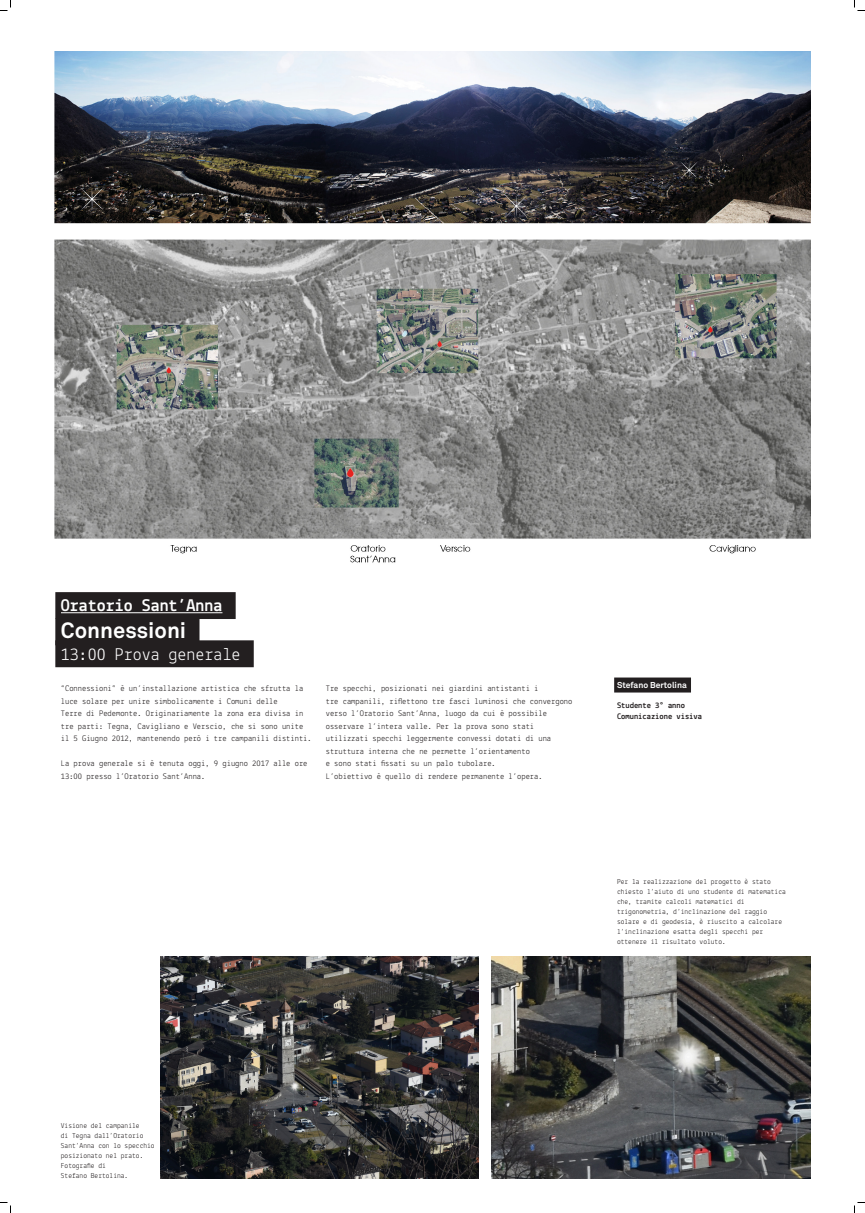
<style>
.page{position:relative;width:865px;height:1213px;background:#fff}
.page>*{position:absolute;margin:0;border:0;box-sizing:border-box;transform-origin:0 0}
.t1{font:700 21.9px "Akkurat Pro";color:#fff}
.t2{font:17.95px "Lekton";color:#fff}
.t3{font:700 17.95px "Lekton";color:#fff}
.descrizione{font:8.5px/12.5px "Lekton";color:#231f20}
.bold{font:700 8.5px "Lekton";color:#231f20}
.Nomi{font:700 8.5px "Akkurat Pro";color:#fff}
.didascalia{font:7.5px/10px "Lekton";color:#231f20}
</style>
<div class="page">
<div style="left:614px;top:678px;width:76px;height:15px;background:#231f20"></div>
<img style="left:160px;top:957px;width:318px;height:222px">
<img style="left:492px;top:957px;width:317px;height:222px">
<img style="left:54px;top:52px;width:756px;height:546px">
<div style="left:55px;top:592px;width:180px;height:27px;background:#231f20"></div>
<hr style="left:61px;top:612px;width:161px;height:1px;background:#fff">
<div style="left:55px;top:618px;width:144px;height:27px;background:#231f20"></div>
<div style="left:55px;top:640px;width:199px;height:27px;background:#231f20"></div>
<svg style="left:0;top:0;width:11px;height:11px"></svg>
<svg style="left:0;top:1202px;width:11px;height:11px"></svg>
<svg style="left:854px;top:0;width:10px;height:11px"></svg>
<svg style="left:854px;top:1202px;width:10px;height:11px"></svg>
<p class="t3" style="left:61px;top:595px;width:163px">Oratorio Sant’Anna</p>
<p class="t1" style="left:61px;top:616px;width:127px">Connessioni</p>
<p class="t2" style="left:61px;top:643px;width:181px">13:00 Prova generale</p>
<p class="descrizione" style="left:61px;top:682px;width:244px">“Connessioni” è un’installazione artistica che sfrutta la luce solare per unire simbolicamente i Comuni delle</p>
<p class="descrizione" style="left:61px;top:707px;width:244px">Terre di Pedemonte. Originariamente la zona era divisa in tre parti: Tegna, Cavigliano e Verscio, che si sono unite</p>
<p class="descrizione" style="left:61px;top:732px;width:252px">il 5 Giugno 2012, mantenendo però i tre campanili distinti.</p>
<p class="descrizione" style="left:61px;top:757px;width:248px">La prova generale si è tenuta oggi, 9 giugno 2017 alle ore<br>13:00 presso l’Oratorio Sant’Anna.</p>
<p class="descrizione" style="left:325px;top:682px;width:214px">Tre specchi, posizionati nei giardini antistanti i</p>
<p class="descrizione" style="left:325px;top:694px;width:248px">tre campanili, riflettono tre fasci luminosi che convergono</p>
<p class="descrizione" style="left:325px;top:707px;width:227px">verso l’Oratorio Sant’Anna, luogo da cui è possibile osservare l’intera valle. Per la prova sono stati utilizzati specchi leggermente convessi dotati di una struttura interna che ne permette l’orientamento</p>
<p class="descrizione" style="left:325px;top:757px;width:171px">e sono stati fissati su un palo tubolare.</p>
<p class="descrizione" style="left:325px;top:769px;width:218px">L’obiettivo è quello di rendere permanente l’opera.</p>
<p class="Nomi" style="left:617px;top:680px;width:71px">Stefano Bertolina</p>
<p class="bold" style="left:617px;top:700px;width:69px">Studente 3° anno</p>
<p class="bold" style="left:617px;top:711px;width:86px">Comunicazione visiva</p>
<p class="didascalia" style="left:617px;top:877px;width:170px">Per la realizzazione del progetto è stato chiesto l’aiuto di uno studente di matematica che, tramite calcoli matematici di trigonometria, d’inclinazione del raggio</p>
<p class="didascalia" style="left:617px;top:917px;width:166px">solare e di geodesia, è riuscito a calcolare l’inclinazione esatta degli specchi per ottenere il risultato voluto.</p>
<p class="didascalia" style="left:61px;top:1120px;width:80px">Visione del campanile</p>
<p class="didascalia" style="left:61px;top:1130px;width:84px">di Tegna dall’Oratorio</p>
<p class="didascalia" style="left:61px;top:1140px;width:95px">Sant’Anna con lo specchio posizionato nel prato.</p>
<p class="didascalia" style="left:61px;top:1160px;width:46px">Fotografie di</p>
<p class="didascalia" style="left:61px;top:1170px;width:69px">Stefano Bertolina.</p>
</div>
